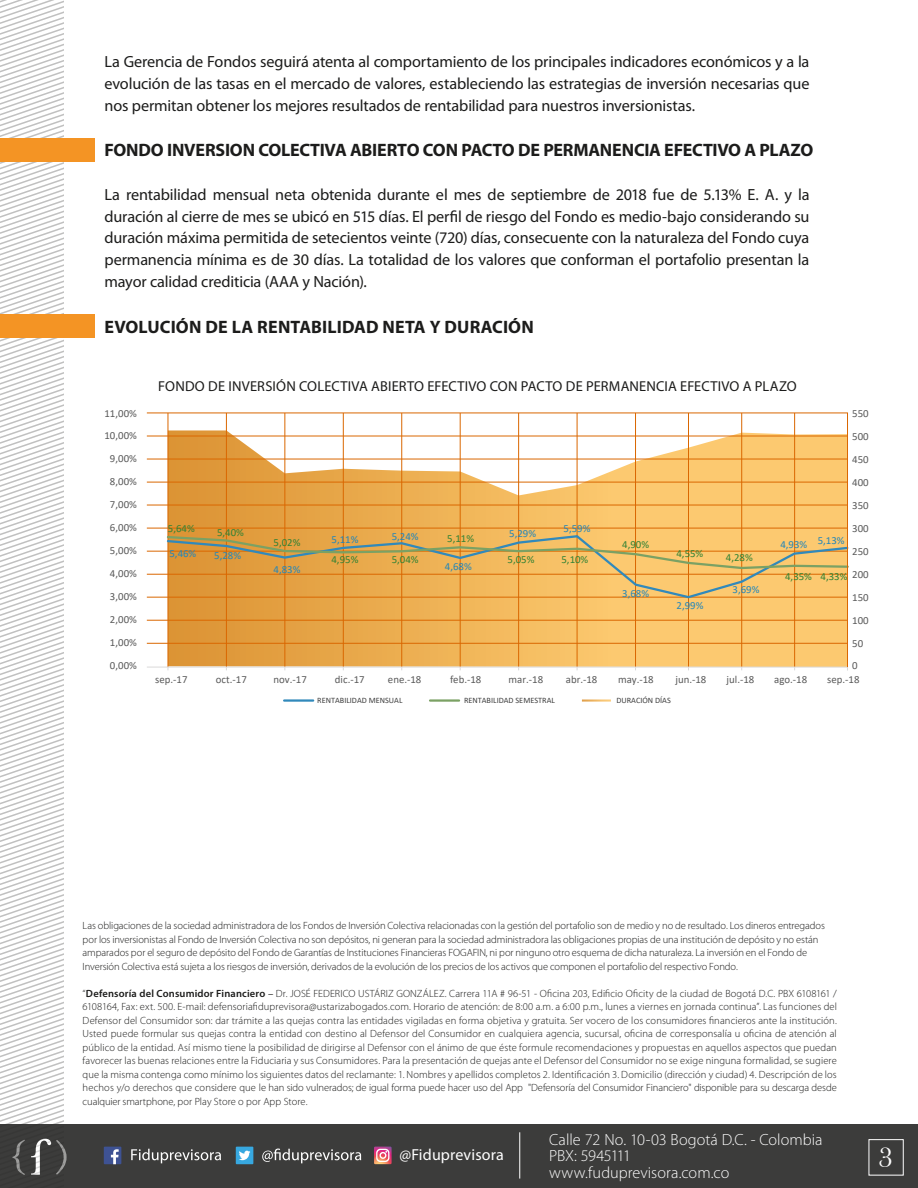
<style>
.page{position:relative;width:918px;height:1188px;background:#fff}
.page>*{position:absolute;margin:0;border:0;box-sizing:border-box;transform-origin:0 0}
.t1{font:28.5px "Bask Old Face";color:#fff}
.t2{font:700 18px "Myriad Pro";letter-spacing:-.01em;color:#1c1c1b}
.t3{font:700 18px "Myriad Pro";letter-spacing:.01em;color:#1c1c1b}
.t4{font:16.2px/21.8px "Myriad Pro";letter-spacing:-.01em;color:#1c1c1b;text-align:justify}
.t5{font:300 16.2px/16.5px "Myriad Pro";color:#fff}
.t6{font:16.05px "Myriad Pro";letter-spacing:.01em;color:#fff}
.t7{font:14.4px "Myriad Pro";letter-spacing:.015em;color:#1c1c1b}
.t8{font:10.8px "Calibri";color:#5a5a5a}
.t9{font:10.8px "Calibri";color:#2486b9}
.t10{font:10.8px "Calibri";color:#328234}
.t11{font:300 10.5px/13.5px "Myriad Pro";letter-spacing:-.01em;color:#1c1c1b}
.t12{font:8.25px "Calibri";color:#404040}
.s1{font-weight:600}
.s2{font-weight:400}
</style>
<div class="page">
<div style="left:0;top:1124px;width:918px;height:64px;background:#3c3c3b"></div>
<div style="left:869px;top:1139px;width:35px;height:37px;border:1px solid #fff"></div>
<svg style="left:64px;top:1148px;width:3px;height:18px"></svg>
<svg style="left:0;top:273px;width:64px;height:902px"></svg>
<hr style="left:284px;top:699px;width:29px;height:3px;background:#3189bb">
<hr style="left:430px;top:699px;width:29px;height:3px;background:#7ba164">
<hr style="left:147px;top:667px;width:700px;height:1px;background:#dad9d9">
<svg style="left:147px;top:413px;width:701px;height:254px"></svg>
<div style="left:0;top:314px;width:94px;height:24px;background:#f49424"></div>
<div style="left:0;top:138px;width:94px;height:24px;background:#f49424"></div>
<hr style="left:519px;top:1132px;width:1px;height:47px;background:#fff">
<svg style="left:131px;top:1149px;width:90px;height:14px"></svg>
<div style="left:104px;top:1147px;width:17px;height:17px;background:#3e5293"></div>
<svg style="left:111px;top:1149px;width:8px;height:15px"></svg>
<svg style="left:262px;top:1149px;width:99px;height:14px"></svg>
<div style="left:236px;top:1147px;width:17px;height:17px;background:#37a8e0"></div>
<svg style="left:239px;top:1151px;width:11px;height:9px"></svg>
<svg style="left:374px;top:1147px;width:18px;height:17px"></svg>
<p class="t4" style="left:105px;top:51px;width:707px">La Gerencia de Fondos seguirá atenta al comportamiento de los principales indicadores económicos y a la evolución de las tasas en el mercado de valores, estableciendo las estrategias de inversión necesarias que nos permitan obtener los mejores resultados de rentabilidad para nuestros inversionistas.</p>
<h2 class="t2" style="left:105px;top:140px;width:710px">FONDO INVERSION COLECTIVA ABIERTO CON PACTO DE PERMANENCIA EFECTIVO A PLAZO</h2>
<p class="t4" style="left:105px;top:184px;width:707px">La rentabilidad mensual neta obtenida durante el mes de septiembre de 2018 fue de 5.13% E. A. y la duración al cierre de mes se ubicó en 515 días. El perfil de riesgo del Fondo es medio-bajo considerando su duración máxima permitida de setecientos veinte (720) días, consecuente con la naturaleza del Fondo cuya permanencia mínima es de 30 días. La totalidad de los valores que conforman el portafolio presentan la mayor calidad crediticia (AAA y Nación).</p>
<h2 class="t3" style="left:105px;top:316px;width:431px">EVOLUCIÓN DE LA RENTABILIDAD NETA Y DURACIÓN</h2>
<h3 class="t7" style="left:158px;top:379px;width:640px">FONDO DE INVERSIÓN COLECTIVA ABIERTO EFECTIVO CON PACTO DE PERMANENCIA EFECTIVO A PLAZO</h3>
<p class="t8" style="left:105px;top:406px;width:34px">11,00%</p>
<p class="t8" style="left:852px;top:406px;width:18px">550</p>
<p class="t8" style="left:105px;top:428px;width:34px">10,00%</p>
<p class="t8" style="left:852px;top:429px;width:18px">500</p>
<p class="t8" style="left:110px;top:451px;width:28px">9,00%</p>
<p class="t8" style="left:852px;top:452px;width:18px">450</p>
<p class="t8" style="left:110px;top:474px;width:28px">8,00%</p>
<p class="t8" style="left:852px;top:475px;width:18px">400</p>
<p class="t8" style="left:110px;top:497px;width:28px">7,00%</p>
<p class="t8" style="left:852px;top:498px;width:18px">350</p>
<p class="t8" style="left:110px;top:520px;width:28px">6,00%</p>
<p class="t8" style="left:110px;top:543px;width:28px">5,00%</p>
<p class="t8" style="left:110px;top:566px;width:28px">4,00%</p>
<p class="t10" style="left:168px;top:521px;width:28px">5,64%</p>
<p class="t10" style="left:217px;top:525px;width:28px">5,40%</p>
<p class="t9" style="left:169px;top:546px;width:28px">5,46%</p>
<p class="t9" style="left:214px;top:548px;width:28px">5,28%</p>
<p class="t10" style="left:274px;top:535px;width:28px">5,02%</p>
<p class="t9" style="left:274px;top:561px;width:28px">4,83%</p>
<p class="t9" style="left:332px;top:532px;width:28px">5,11%</p>
<p class="t9" style="left:392px;top:529px;width:28px">5,24%</p>
<p class="t10" style="left:332px;top:552px;width:28px">4,95%</p>
<p class="t10" style="left:392px;top:552px;width:28px">5,04%</p>
<p class="t10" style="left:447px;top:530px;width:28px">5,11%</p>
<p class="t9" style="left:445px;top:559px;width:28px">4,68%</p>
<p class="t9" style="left:509px;top:526px;width:28px">5,29%</p>
<p class="t10" style="left:508px;top:552px;width:28px">5,05%</p>
<p class="t9" style="left:564px;top:521px;width:28px">5,59%</p>
<p class="t10" style="left:562px;top:552px;width:28px">5,10%</p>
<p class="t10" style="left:622px;top:537px;width:28px">4,90%</p>
<p class="t10" style="left:677px;top:546px;width:28px">4,55%</p>
<p class="t10" style="left:726px;top:550px;width:28px">4,28%</p>
<p class="t9" style="left:780px;top:535px;width:66px">4,93% 5,13%</p>
<p class="t8" style="left:852px;top:521px;width:18px">300</p>
<p class="t8" style="left:852px;top:544px;width:18px">250</p>
<p class="t8" style="left:852px;top:567px;width:18px">200</p>
<p class="t10" style="left:785px;top:569px;width:64px">4,35% 4,33%</p>
<p class="t8" style="left:110px;top:589px;width:28px">3,00%</p>
<p class="t9" style="left:622px;top:586px;width:28px">3,68%</p>
<p class="t9" style="left:677px;top:598px;width:28px">2,99%</p>
<p class="t9" style="left:733px;top:582px;width:28px">3,69%</p>
<p class="t8" style="left:852px;top:590px;width:18px">150</p>
<p class="t8" style="left:110px;top:612px;width:28px">2,00%</p>
<p class="t8" style="left:852px;top:613px;width:18px">100</p>
<p class="t8" style="left:110px;top:635px;width:28px">1,00%</p>
<p class="t8" style="left:852px;top:636px;width:13px">50</p>
<p class="t8" style="left:110px;top:658px;width:28px">0,00%</p>
<p class="t8" style="left:852px;top:658px;width:7px">0</p>
<p class="t8" style="left:155px;top:672px;width:34px">sep.-17</p>
<p class="t8" style="left:216px;top:672px;width:32px">oct.-17</p>
<p class="t8" style="left:274px;top:672px;width:35px">nov.-17</p>
<p class="t8" style="left:335px;top:672px;width:31px">dic.-17</p>
<p class="t8" style="left:388px;top:672px;width:35px">ene.-18</p>
<p class="t8" style="left:450px;top:672px;width:33px">feb.-18</p>
<p class="t8" style="left:509px;top:672px;width:36px">mar.-18</p>
<p class="t8" style="left:566px;top:672px;width:33px">abr.-18</p>
<p class="t8" style="left:618px;top:672px;width:37px">may.-18</p>
<p class="t8" style="left:675px;top:672px;width:32px">jun.-18</p>
<p class="t8" style="left:727px;top:672px;width:29px">jul.-18</p>
<p class="t8" style="left:774px;top:672px;width:34px">ago.-18</p>
<p class="t8" style="left:827px;top:672px;width:34px">sep.-18</p>
<p class="t12" style="left:317px;top:695px;width:87px">RENTABILIDAD MENSUAL</p>
<p class="t12" style="left:464px;top:694px;width:92px">RENTABILIDAD SEMESTRAL</p>
<p class="t12" style="left:616px;top:695px;width:56px">DURACIÓN DÍAS</p>
<p class="t11" style="left:83px;top:919px;width:744px">Las obligaciones de la sociedad administradora de los Fondos de Inversión Colectiva relacionadas con la gestión del portafolio son de medio y no de resultado. Los dineros entregados por los inversionistas al Fondo de Inversión Colectiva no son depósitos, ni generan para la sociedad administradora las obligaciones propias de una institución de depósito y no están amparados por el seguro de depósito del Fondo de Garantías de Instituciones Financieras FOGAFIN, ni por ninguno otro esquema de dicha naturaleza. La inversión en el Fondo de Inversión Colectiva está sujeta a los riesgos de inversión, derivados de la evolución de los precios de los activos que componen el portafolio del respectivo Fondo.</p>
<p class="t11" style="left:83px;top:987px;width:756px;text-align:justify">“<span class="s1">Defensoría del Consumidor Financiero</span> <span class="s2">–</span> Dr. JOSÉ FEDERICO USTÁRIZ GONZÁLEZ. Carrera 11A # 96-51 - Oficina 203, Edificio Oficity de la ciudad de Bogotá D.C. PBX 6108161 / 6108164, Fax: ext. 500. E-mail: defensoriafiduprevisora@ustarizabogados.com. Horario de atención: de 8:00 a.m. a 6:00 p.m., lunes a viernes en jornada continua”. Las funciones del Defensor del Consumidor son: dar trámite a las quejas contra las entidades vigiladas en forma objetiva y gratuita. Ser vocero de los consumidores financieros ante la institución.<br>Usted puede formular sus quejas contra la entidad con destino al Defensor del Consumidor en cualquiera agencia, sucursal, oficina de corresponsalía u oficina de atención al público de la entidad. Así mismo tiene la posibilidad de dirigirse al Defensor con el ánimo de que éste formule recomendaciones y propuestas en aquellos aspectos que puedan favorecer las buenas relaciones entre la Fiduciaria y sus Consumidores. Para la presentación de quejas ante el Defensor del Consumidor no se exige ninguna formalidad, se sugiere que la misma contenga como mínimo los siguientes datos del reclamante: 1. Nombres y apellidos completos 2. Identificación 3. Domicilio (dirección y ciudad) 4. Descripción de los hechos y/o derechos que considere que le han sido vulnerados; de igual forma puede hacer uso del App "Defensoría del Consumidor Financiero" disponible para su descarga desde cualquier smartphone, por Play Store o por App Store.</p>
<h3 class="t5" style="left:549px;top:1131px;width:275px">Calle 72 No. 10-03 Bogotá D.C. - Colombia<br>PBX: 5945111<br>www.fuduprevisora.com.co</h3>
<h3 class="t6" style="left:399px;top:1146px;width:106px">@Fiduprevisora</h3>
<h1 class="t1" style="left:879px;top:1142px;width:16px">3</h1>
</div>
